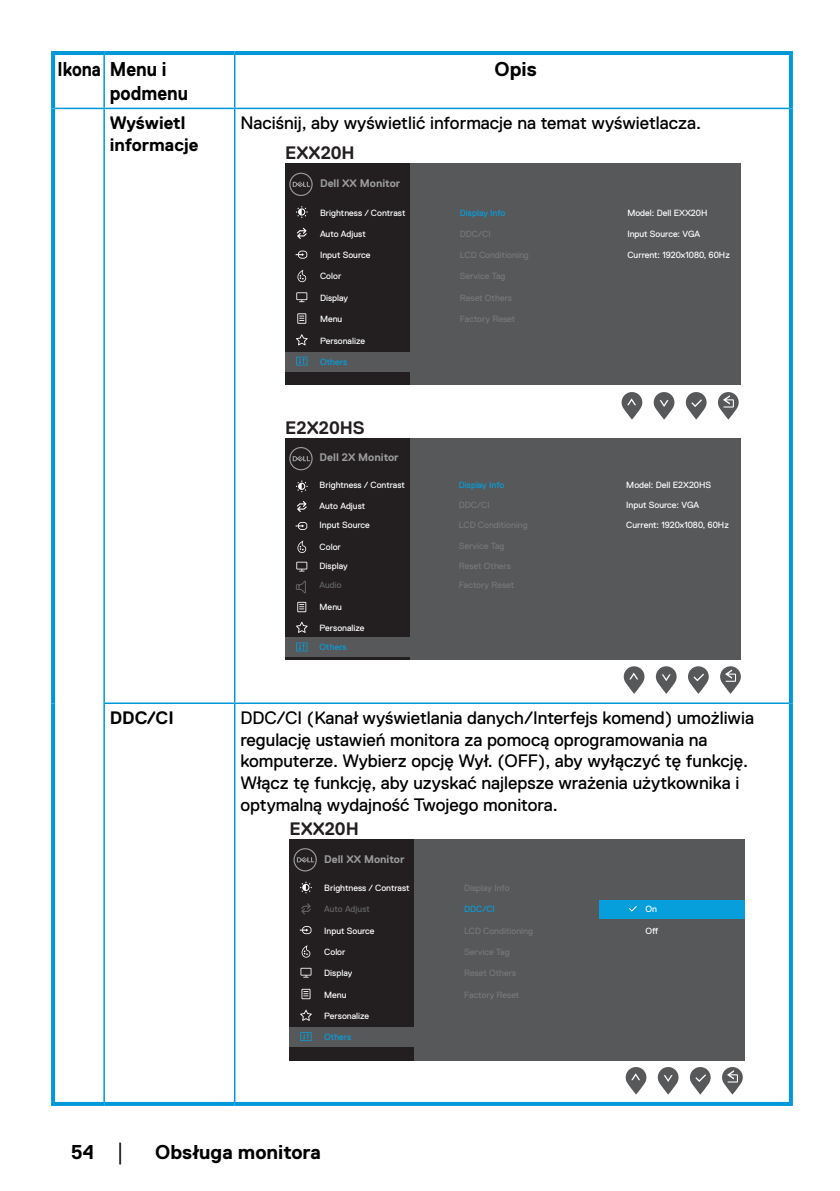
<style>
.page{position:relative;width:840px;height:1191px;background:#fff}
.page>*{position:absolute;margin:0;border:0;box-sizing:border-box;transform-origin:0 0}
.t1{font:700 20px "Dell Replica";color:#000}
.t2{font:700 20px/24px "Dell Replica";color:#000;scale:.87 1}
.t3{font:18px/21.6px "Dell Replica";color:#000}
.t4{font:700 18px/21.6px "Dell Replica";color:#000}
.t5{font:700 18px "Dell Replica";color:#231f20}
.t6{font:700 11px "Dell Replica";color:#9b9b9b}
.t7{font:9px/19px "Dell Replica";color:#fff}
.t8{font:9px/19.4px "Dell Replica";color:#787878}
.t9{font:9px "Dell Replica";color:#069edb}
.t10{font:9px "Dell Replica";color:#646464}
.s1{font-family:"Arial";font-weight:400;font-size:18px}
</style>
<div class="page">
<hr style="left:51px;top:51px;width:53px;height:4px;background:#0098d9">
<svg style="left:51px;top:55px;width:4px;height:53px"></svg>
<hr style="left:104px;top:51px;width:130px;height:4px;background:#0098d9">
<hr style="left:234px;top:51px;width:558px;height:4px;background:#0098d9">
<svg style="left:788px;top:55px;width:4px;height:53px"></svg>
<svg style="left:51px;top:108px;width:4px;height:595px;background:#0499d9"></svg>
<svg style="left:788px;top:108px;width:4px;height:595px;background:#3aafe1"></svg>
<svg style="left:51px;top:703px;width:4px;height:399px;background:#0499d9"></svg>
<hr style="left:103px;top:55px;width:2px;height:53px;background:#0098d9">
<hr style="left:234px;top:55px;width:1px;height:53px;background:#0098d9">
<hr style="left:103px;top:109px;width:2px;height:593px;background:#0098d9">
<hr style="left:234px;top:109px;width:1px;height:593px;background:#0098d9">
<hr style="left:55px;top:108px;width:49px;height:1px;background:#0098d9">
<hr style="left:104px;top:108px;width:130px;height:1px;background:#0098d9">
<hr style="left:234px;top:108px;width:554px;height:1px;background:#0098d9">
<hr style="left:103px;top:702px;width:131px;height:2px;background:#0098d9">
<hr style="left:103px;top:704px;width:2px;height:398px;background:#0098d9">
<hr style="left:234px;top:702px;width:554px;height:2px;background:#0098d9">
<hr style="left:234px;top:704px;width:1px;height:398px;background:#0098d9">
<svg style="left:788px;top:703px;width:4px;height:399px;background:#3aafe1"></svg>
<svg style="left:51px;top:1102px;width:53px;height:4px"></svg>
<svg style="left:104px;top:1102px;width:130px;height:4px"></svg>
<svg style="left:234px;top:1102px;width:558px;height:4px;background:#0499d9"></svg>
<div style="left:285px;top:164px;width:455px;height:221px;background:#57585a"></div>
<div style="left:285px;top:164px;width:125px;height:221px;background:#231f20"></div>
<div style="left:285px;top:352px;width:125px;height:20px;background:#57585a"></div>
<svg style="left:289px;top:173px;width:23px;height:23px"></svg>
<svg style="left:296px;top:206px;width:11px;height:12px"></svg>
<svg style="left:297px;top:228px;width:9px;height:11px"></svg>
<svg style="left:297px;top:270px;width:9px;height:12px"></svg>
<svg style="left:296px;top:292px;width:11px;height:10px"></svg>
<svg style="left:297px;top:313px;width:9px;height:11px"></svg>
<svg style="left:296px;top:334px;width:11px;height:11px"></svg>
<svg style="left:296px;top:357px;width:11px;height:8px"></svg>
<svg style="left:295px;top:251px;width:12px;height:8px"></svg>
<svg style="left:718px;top:392px;width:20px;height:27px"></svg>
<svg style="left:653px;top:392px;width:21px;height:27px"></svg>
<svg style="left:621px;top:392px;width:21px;height:27px"></svg>
<svg style="left:685px;top:392px;width:21px;height:27px"></svg>
<div style="left:285px;top:438px;width:455px;height:221px;background:#57585a"></div>
<div style="left:285px;top:438px;width:125px;height:221px;background:#231f20"></div>
<div style="left:285px;top:637px;width:125px;height:20px;background:#57585a"></div>
<svg style="left:289px;top:447px;width:23px;height:23px"></svg>
<svg style="left:296px;top:480px;width:11px;height:12px"></svg>
<svg style="left:297px;top:501px;width:9px;height:11px"></svg>
<svg style="left:297px;top:540px;width:9px;height:13px"></svg>
<svg style="left:296px;top:562px;width:11px;height:9px"></svg>
<svg style="left:297px;top:602px;width:9px;height:10px"></svg>
<svg style="left:296px;top:622px;width:11px;height:11px"></svg>
<svg style="left:296px;top:642px;width:11px;height:9px"></svg>
<svg style="left:295px;top:522px;width:12px;height:8px"></svg>
<svg style="left:296px;top:580px;width:10px;height:13px"></svg>
<svg style="left:720px;top:666px;width:20px;height:28px"></svg>
<svg style="left:655px;top:666px;width:21px;height:28px"></svg>
<svg style="left:623px;top:666px;width:21px;height:28px"></svg>
<svg style="left:688px;top:666px;width:20px;height:28px"></svg>
<div style="left:289px;top:839px;width:455px;height:221px;background:#57585a"></div>
<div style="left:289px;top:839px;width:125px;height:221px;background:#231f20"></div>
<div style="left:289px;top:1027px;width:125px;height:20px;background:#57585a"></div>
<svg style="left:293px;top:848px;width:23px;height:23px"></svg>
<svg style="left:300px;top:881px;width:11px;height:12px"></svg>
<svg style="left:301px;top:903px;width:10px;height:11px"></svg>
<svg style="left:301px;top:945px;width:9px;height:12px"></svg>
<svg style="left:300px;top:967px;width:11px;height:10px"></svg>
<svg style="left:301px;top:988px;width:9px;height:11px"></svg>
<svg style="left:300px;top:1009px;width:12px;height:11px"></svg>
<svg style="left:300px;top:1032px;width:11px;height:9px"></svg>
<svg style="left:299px;top:926px;width:12px;height:8px"></svg>
<svg style="left:722px;top:1067px;width:20px;height:27px"></svg>
<svg style="left:657px;top:1067px;width:21px;height:27px"></svg>
<svg style="left:625px;top:1067px;width:21px;height:27px"></svg>
<svg style="left:689px;top:1067px;width:21px;height:27px"></svg>
<div style="left:598px;top:900px;width:146px;height:18px;background:#069edb"></div>
<svg style="left:629px;top:906px;width:7px;height:5px"></svg>
<h1 class="t2" style="left:110px;top:57px;width:91px;text-indent:-52px">Ikona Menu i podmenu</h1>
<h1 class="t1" style="left:494px;top:58px;width:44px">Opis</h1>
<h2 class="t4" style="left:110px;top:112px;width:90px">Wyświetl informacje</h2>
<h2 class="t3" style="left:240px;top:112px;width:462px">Naciśnij, aby wyświetlić informacje na temat wyświetlacza.</h2>
<h2 class="t5" style="left:285px;top:143px;width:71px">EXX20H</h2>
<p class="t6" style="left:320px;top:177px;width:82px">Dell XX Monitor</p>
<p class="t7" style="left:320px;top:203px;width:87px">Brightness / Contrast</p>
<p class="t7" style="left:320px;top:224px;width:47px">Auto Adjust</p>
<p class="t7" style="left:320px;top:246px;width:52px">Input Source</p>
<p class="t7" style="left:320px;top:267px;width:23px">Color</p>
<p class="t7" style="left:320px;top:288px;width:29px">Display</p>
<p class="t7" style="left:320px;top:309px;width:24px">Menu</p>
<p class="t7" style="left:320px;top:331px;width:46px">Personalize</p>
<p class="t9" style="left:320px;top:357px;width:29px">Others</p>
<p class="t7" style="left:627px;top:203px;width:82px">Model: Dell EXX20H</p>
<p class="t7" style="left:627px;top:224px;width:74px">Input Source: VGA</p>
<p class="t7" style="left:627px;top:246px;width:104px">Current: 1920x1080, 60Hz</p>
<p class="t9" style="left:459px;top:207px;width:47px">Display Info</p>
<p class="t8" style="left:459px;top:224px;width:32px">DDC/CI</p>
<p class="t8" style="left:459px;top:245px;width:70px">LCD Conditioning</p>
<p class="t8" style="left:459px;top:267px;width:47px">Service Tag</p>
<p class="t8" style="left:459px;top:288px;width:54px">Reset Others</p>
<p class="t8" style="left:459px;top:309px;width:57px">Factory Reset</p>
<h2 class="t5" style="left:285px;top:417px;width:81px">E2X20HS</h2>
<p class="t6" style="left:319px;top:451px;width:81px">Dell 2X Monitor</p>
<p class="t7" style="left:319px;top:476px;width:87px">Brightness / Contrast</p>
<p class="t7" style="left:319px;top:496px;width:52px">Auto Adjust<br>Input Source</p>
<p class="t7" style="left:319px;top:538px;width:29px;line-height:18.4px">Color<br>Display</p>
<p class="t7" style="left:319px;top:597px;width:24px">Menu</p>
<p class="t10" style="left:319px;top:580px;width:24px">Audio</p>
<p class="t7" style="left:319px;top:618px;width:46px">Personalize</p>
<p class="t9" style="left:319px;top:642px;width:29px">Others</p>
<p class="t9" style="left:458px;top:480px;width:47px">Display Info</p>
<p class="t8" style="left:458px;top:495px;width:70px">DDC/CI<br>LCD Conditioning</p>
<p class="t8" style="left:458px;top:537px;width:57px">Service Tag<br>Reset Others<br>Factory Reset</p>
<p class="t7" style="left:626px;top:475px;width:86px">Model: Dell E2X20HS</p>
<p class="t7" style="left:626px;top:495px;width:104px;line-height:19.6px">Input Source: VGA<br>Current: 1920x1080, 60Hz</p>
<h2 class="t4" style="left:110px;top:707px;width:65px">DDC/CI</h2>
<p class="t3" style="left:240px;top:707px;width:515px">DDC/CI (Kanał wyświetlania danych/Interfejs komend) umożliwia regulację ustawień monitora za pomocą oprogramowania na komputerze. Wybierz opcję Wył. (OFF), aby wyłączyć tę funkcję.<br>Włącz tę funkcję, aby uzyskać najlepsze wrażenia użytkownika i optymalną wydajność Twojego monitora.</p>
<h2 class="t5" style="left:289px;top:818px;width:71px">EXX20H</h2>
<p class="t6" style="left:324px;top:852px;width:82px">Dell XX Monitor</p>
<p class="t7" style="left:324px;top:878px;width:87px">Brightness / Contrast</p>
<p class="t10" style="left:324px;top:904px;width:47px">Auto Adjust</p>
<p class="t7" style="left:324px;top:921px;width:52px">Input Source</p>
<p class="t7" style="left:324px;top:942px;width:23px">Color</p>
<p class="t7" style="left:324px;top:963px;width:29px">Display</p>
<p class="t7" style="left:324px;top:985px;width:24px">Menu</p>
<p class="t7" style="left:324px;top:1006px;width:46px">Personalize</p>
<p class="t9" style="left:324px;top:1032px;width:29px">Others</p>
<h1 class="t1" style="left:71px;top:1141px;width:57px">54 <span class="s1">│</span></h1>
<h1 class="t1" style="left:155px;top:1141px;width:167px">Obsługa monitora</h1>
<p class="t8" style="left:464px;top:878px;width:47px">Display Info</p>
<p class="t9" style="left:464px;top:904px;width:32px">DDC/CI</p>
<p class="t8" style="left:464px;top:921px;width:70px">LCD Conditioning</p>
<p class="t8" style="left:464px;top:942px;width:47px">Service Tag</p>
<p class="t8" style="left:464px;top:963px;width:54px">Reset Others</p>
<p class="t8" style="left:464px;top:984px;width:57px">Factory Reset</p>
<p class="t7" style="left:645px;top:899px;width:13px">On</p>
<p class="t7" style="left:645px;top:921px;width:14px">Off</p>
</div>
